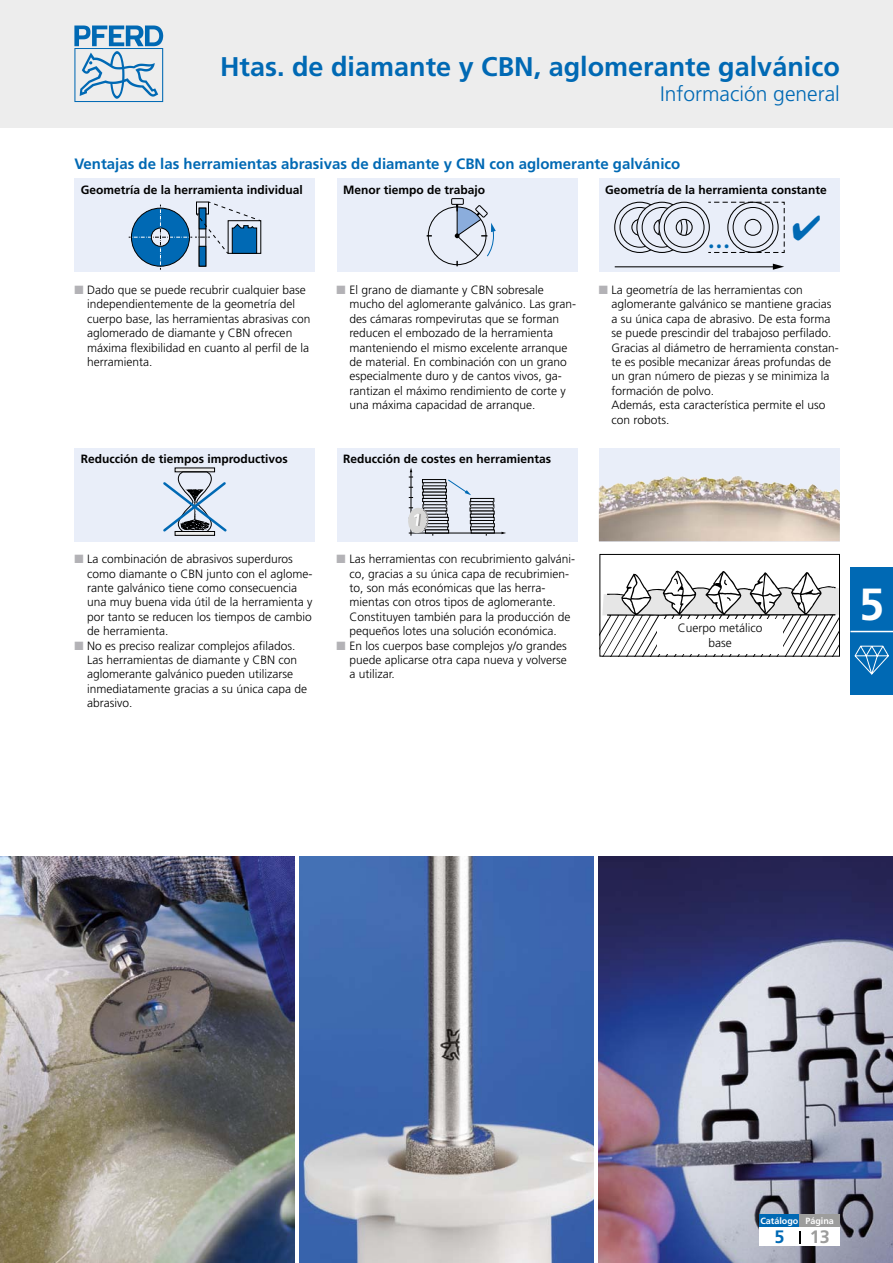
<style>
.page{position:relative;width:893px;height:1263px;background:#fff}
.page>*{position:absolute;margin:0;border:0;box-sizing:border-box;transform-origin:0 0}
.t1{font:700 45px "Frutiger LT Pro";color:#fff}
.t2{font:700 27px "Frutiger LT Pro";color:#0069b4}
.t3{font:300 21px "Frutiger LT Pro";color:#0069b4}
.t4{font:700 21px "Myriad";color:#0069b4}
.t5{font:700 18px "Frutiger LT Pro";color:#9d9d9c}
.t6{font:700 18px "Frutiger LT Pro";color:#0069b4}
.t7{font:700 15px "Frutiger LT Pro";color:#0069b4}
.t8{font:300 12px/14.4px "Frutiger LT Pro";color:#000}
.t9{font:700 12px "Frutiger LT Pro";color:#000}
.t10{font:700 9px "Frutiger LT Pro";color:#fff}
.s1{color:#b3b2b6}
</style>
<div class="page">
<div style="left:0;top:0;width:893px;height:128px;background:#ededed"></div>
<svg style="left:74px;top:26px;width:89px;height:76px"></svg>
<div style="left:599px;top:448px;width:241px;height:93px;background:#e9eef9"></div>
<img style="left:599px;top:476px;width:241px;height:65px">
<svg style="left:602px;top:570px;width:236px;height:84px"></svg>
<div style="left:600px;top:554px;width:240px;height:102px;border:1px solid #000"></div>
<div style="left:657px;top:619px;width:126px;height:34px;background:#fff"></div>
<div style="left:74px;top:179px;width:241px;height:93px;background:#e9eef9"></div>
<div style="left:337px;top:179px;width:241px;height:93px;background:#e9eef9"></div>
<div style="left:599px;top:179px;width:241px;height:93px;background:#e9eef9"></div>
<div style="left:74px;top:448px;width:241px;height:93px;background:#e9eef9"></div>
<div style="left:337px;top:448px;width:241px;height:93px;background:#e9eef9"></div>
<svg style="left:129px;top:202px;width:132px;height:68px"></svg>
<div style="left:451px;top:198px;width:13px;height:7px;border:1px solid #000"></div>
<svg style="left:455px;top:204px;width:41px;height:62px"></svg>
<hr style="left:615px;top:266px;width:160px;height:1px;background:#000">
<svg style="left:773px;top:264px;width:11px;height:6px"></svg>
<svg style="left:614px;top:202px;width:171px;height:51px"></svg>
<svg style="left:163px;top:471px;width:64px;height:65px"></svg>
<div style="left:422px;top:479px;width:24px;height:4px;border:1px solid #000"></div>
<div style="left:423px;top:482px;width:23px;height:4px;border:1px solid #000"></div>
<div style="left:423px;top:495px;width:24px;height:4px;border:1px solid #000"></div>
<div style="left:470px;top:498px;width:24px;height:4px;border:1px solid #000"></div>
<div style="left:470px;top:501px;width:23px;height:4px;border:1px solid #000"></div>
<div style="left:471px;top:517px;width:23px;height:4px;border:1px solid #000"></div>
<div style="left:470px;top:520px;width:24px;height:4px;border:1px solid #000"></div>
<div style="left:471px;top:523px;width:24px;height:4px;border:1px solid #000"></div>
<div style="left:470px;top:527px;width:24px;height:3px;border:1px solid #000"></div>
<div style="left:422px;top:498px;width:24px;height:4px;border:1px solid #000"></div>
<div style="left:423px;top:501px;width:24px;height:4px;border:1px solid #000"></div>
<div style="left:425px;top:517px;width:24px;height:4px;border:1px solid #000"></div>
<div style="left:424px;top:520px;width:24px;height:4px;border:1px solid #000"></div>
<div style="left:425px;top:523px;width:24px;height:4px;border:1px solid #000"></div>
<div style="left:424px;top:527px;width:24px;height:3px;border:1px solid #000"></div>
<hr style="left:411px;top:471px;width:1px;height:65px;background:#000">
<svg style="left:409px;top:468px;width:4px;height:10px"></svg>
<hr style="left:409px;top:533px;width:93px;height:1px;background:#000">
<svg style="left:448px;top:479px;width:23px;height:16px"></svg>
<svg style="left:408px;top:507px;width:25px;height:29px"></svg>
<img style="left:598px;top:856px;width:295px;height:407px">
<img style="left:299px;top:856px;width:295px;height:407px">
<img style="left:0;top:856px;width:295px;height:407px">
<div style="left:759px;top:1225px;width:81px;height:21px;background:#fff"></div>
<svg style="left:799px;top:1231px;width:1px;height:12px"></svg>
<div style="left:850px;top:568px;width:43px;height:127px;background:#0069b4"></div>
<hr style="left:850px;top:631px;width:43px;height:1px;background:#fff">
<svg style="left:855px;top:646px;width:34px;height:29px"></svg>
<div style="left:759px;top:1214px;width:40px;height:13px;background:#0069b4"></div>
<div style="left:799px;top:1214px;width:41px;height:13px;background:#9d9d9c"></div>
<h2 class="t2" style="left:220px;top:50px;width:621px">Htas. de diamante y CBN, aglomerante galvánico</h2>
<h3 class="t3" style="left:660px;top:81px;width:181px">Información general</h3>
<p class="t7" style="left:74px;top:155px;width:608px">Ventajas de las herramientas abrasivas de diamante y CBN con aglomerante galvánico</p>
<p class="t9" style="left:343px;top:183px;width:144px">Menor tiempo de trabajo</p>
<p class="t9" style="left:81px;top:183px;width:224px">Geometría de la herramienta individual</p>
<p class="t9" style="left:605px;top:183px;width:223px">Geometría de la herramienta constante</p>
<p class="t8" style="left:87px;top:283px;width:225px;text-indent:-13px"><span class="s1">■</span> Dado que se puede recubrir cualquier base independientemente de la geometría del cuerpo base, las herramientas abrasivas con aglomerado de diamante y CBN ofrecen máxima flexibilidad en cuanto al perfil de la herramienta.</p>
<p class="t8" style="left:349px;top:283px;width:228px;text-indent:-13px"><span class="s1">■</span> El grano de diamante y CBN sobresale mucho del aglomerante galvánico. Las gran&shy;des cámaras rompevirutas que se forman reducen el embozado de la herramienta manteniendo el mismo excelente arranque de material. En combinación con un grano especialmente duro y de cantos vivos, ga&shy;rantizan el máximo rendimiento de corte y una máxima capacidad de arranque.</p>
<p class="t9" style="left:81px;top:452px;width:209px">Reducción de tiempos improductivos</p>
<p class="t9" style="left:343px;top:452px;width:210px">Reducción de costes en herramientas</p>
<h3 class="t4" style="left:709px;top:231px;width:22px">...</h3>
<p class="t8" style="left:612px;top:283px;width:229px;text-indent:-13px"><span class="s1">■</span> La geometría de las herramientas con aglomerante galvánico se mantiene gracias a su única capa de abrasivo. De esta forma se puede prescindir del trabajoso perfilado.<br>Gracias al diámetro de herramienta constan&shy;te es posible mecanizar áreas profundas de un gran número de piezas y se minimiza la formación de polvo.<br>Además, esta característica permite el uso con robots.</p>
<p class="t8" style="left:87px;top:552px;width:227px;text-indent:-13px"><span class="s1">■</span> La combinación de abrasivos superduros como diamante o CBN junto con el aglome&shy;rante galvánico tiene como consecuencia una muy buena vida útil de la herramienta y por tanto se reducen los tiempos de cambio de herramienta.</p>
<p class="t8" style="left:87px;top:638px;width:222px;text-indent:-13px"><span class="s1">■</span> No es preciso realizar complejos afilados.<br>Las herramientas de diamante y CBN con aglomerante galvánico pueden utilizarse inmediatamente gracias a su única capa de abrasivo.</p>
<p class="t8" style="left:349px;top:552px;width:227px;text-indent:-13px"><span class="s1">■</span> Las herramientas con recubrimiento galváni&shy;co, gracias a su única capa de recubrimien&shy;to, son más económicas que las herra&shy;mientas con otros tipos de aglomerante.<br>Constituyen también para la producción de pequeños lotes una solución económica.</p>
<p class="t8" style="left:349px;top:638px;width:219px;text-align:justify;text-indent:-13px"><span class="s1">■</span> En los cuerpos base complejos y/o grandes puede aplicarse otra capa nueva y volverse a utilizar.</p>
<p class="t8" style="left:678px;top:621px;width:86px;text-align:center">Cuerpo metálico base</p>
<h1 class="t1" style="left:859px;top:578px;width:27px">5</h1>
<p class="t10" style="left:760px;top:1216px;width:75px">Catálogo Página</p>
<h3 class="t6" style="left:774px;top:1226px;width:12px">5</h3>
<h3 class="t5" style="left:810px;top:1226px;width:22px">13</h3>
</div>
